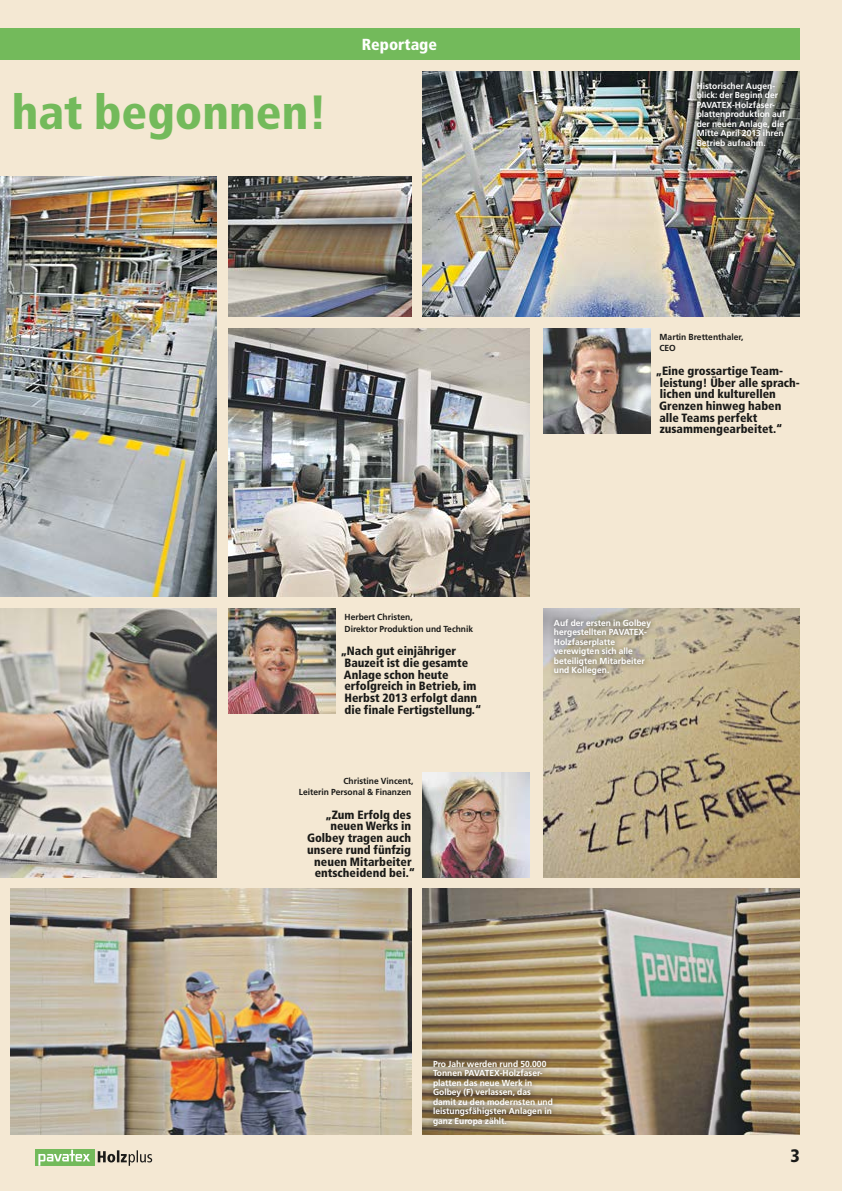
<style>
.page{position:relative;width:842px;height:1191px;background:#f4e8d3}
.page>*{position:absolute;margin:0;border:0;box-sizing:border-box;transform-origin:0 0}
.t1{font:900 condensed 48px "Frutiger";color:#73ba5b}
.t2{font:900 condensed 18px "Frutiger";color:#1a1a18}
.t3{font:900 condensed 16px "Frutiger";color:#fff}
.t4{font:900 condensed 12px/11.7px "Frutiger";color:#1a1a18}
.t5{font:700 8.8px/9.5px "Frutiger";color:#fff}
.t6{font:700 8.8px/11.7px "Frutiger";color:#1a1a18}
</style>
<div class="page">
<img style="left:0;top:176px;width:217px;height:420px">
<svg style="left:98px;top:1150px;width:54px;height:15px"></svg>
<div style="left:0;top:28px;width:799px;height:31px;background:#73ba5b"></div>
<div style="left:35px;top:1149px;width:60px;height:16px;background:#73ba5b"></div>
<svg style="left:38px;top:1149px;width:52px;height:16px"></svg>
<img style="left:422px;top:71px;width:377px;height:245px">
<img style="left:11px;top:889px;width:400px;height:245px">
<img style="left:543px;top:608px;width:256px;height:269px">
<img style="left:0;top:608px;width:217px;height:269px">
<img style="left:228px;top:328px;width:302px;height:268px">
<img style="left:228px;top:176px;width:183px;height:140px">
<img style="left:422px;top:889px;width:377px;height:245px">
<img style="left:543px;top:328px;width:108px;height:105px">
<img style="left:228px;top:608px;width:108px;height:105px">
<img style="left:422px;top:772px;width:108px;height:105px">
<div style="left:691px;top:76px;width:100px;height:75px;background:#1a1a18;opacity:.75"></div>
<div style="left:427px;top:1054px;width:131px;height:77px;background:#1a1a18;opacity:.75"></div>
<div style="left:548px;top:613px;width:108px;height:68px;background:#1a1a18;opacity:.75"></div>
<h3 class="t3" style="left:362px;top:35px;width:77px">Reportage</h3>
<h1 class="t1" style="left:12px;top:84px;width:317px">hat begonnen!</h1>
<p class="t5" style="left:697px;top:81px;width:90px">Historischer Augen&shy;blick: der Beginn der<br>PAVATEX-Holzfaser&shy;plattenproduktion auf der neuen Anlage, die<br>Mitte April 2013 ihren<br>Betrieb aufnahm.</p>
<p class="t6" style="left:345px;top:611px;width:130px">Herbert Christen,<br>Direktor Produktion und Technik</p>
<h3 class="t4" style="left:341px;top:645px;width:142px">„Nach gut einjähriger<br>Bauzeit ist die gesamte<br>Anlage schon heute erfolgreich in Betrieb, im<br>Herbst 2013 erfolgt dann die finale Fertigstellung.“</h3>
<p class="t6" style="left:299px;top:774px;width:116px;text-align:right">Christine Vincent,<br>Leiterin Personal &amp; Finanzen</p>
<h3 class="t4" style="left:325px;top:808px;width:87px">„Zum Erfolg des</h3>
<h3 class="t4" style="left:330px;top:820px;width:82px">neuen Werks in</h3>
<h3 class="t4" style="left:307px;top:832px;width:106px">Golbey tragen auch</h3>
<h3 class="t4" style="left:307px;top:843px;width:105px">unsere rund fünfzig</h3>
<h3 class="t4" style="left:314px;top:855px;width:99px">neuen Mitarbeiter</h3>
<h3 class="t4" style="left:315px;top:867px;width:102px">entscheidend bei.“</h3>
<p class="t6" style="left:659px;top:331px;width:85px">Martin Brettenthaler,<br>CEO</p>
<h3 class="t4" style="left:656px;top:365px;width:145px">„Eine grossartige Team&shy;leistung! Über alle sprach&shy;lichen und kulturellen<br>Grenzen hinweg haben alle Teams perfekt zusammengearbeitet.“</h3>
<p class="t5" style="left:554px;top:618px;width:99px">Auf der ersten in Golbey hergestellten PAVATEX-<br>Holzfaserplatte verewigten sich alle beteiligten Mitarbeiter und Kollegen.</p>
<p class="t5" style="left:433px;top:1058px;width:121px">Pro Jahr werden rund 50.000<br>Tonnen PAVATEX-Holzfaser&shy;platten das neue Werk in<br>Golbey (F) verlassen, das damit zu den modernsten und leistungsfähigsten Anlagen in ganz Europa zählt.</p>
<h2 class="t2" style="left:791px;top:1145px;width:11px">3</h2>
</div>
